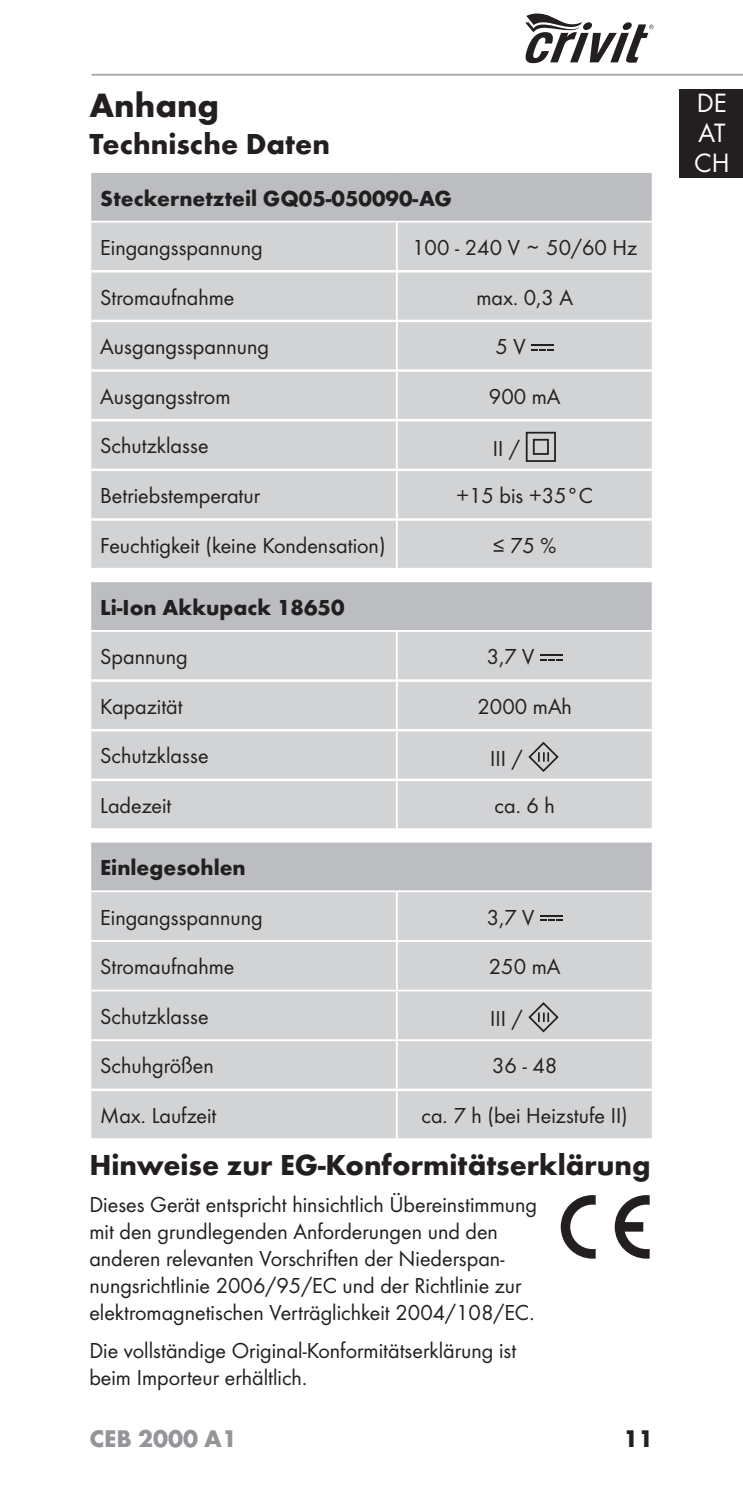
<style>
.page{position:relative;width:743px;height:1489px;background:#fff}
.page>*{position:absolute;margin:0;border:0;box-sizing:border-box;transform-origin:0 0}
.t1{font:700 35px "Futura";color:#231f20}
.t2{font:700 30px "Futura";color:#231f20}
.t3{font:27.5px/30px "Futura Boo";color:#fff}
.t4{font:700 25px "Futura";color:#939598}
.t5{font:700 25px "Futura";color:#231f20}
.t6{font:22.5px/27px "Futura Boo";color:#231f20}
.t7{font:700 22.5px "Futura";color:#231f20}
</style>
<div class="page">
<div style="left:680px;top:89px;width:63px;height:89px;background:#231f20"></div>
<hr style="left:91px;top:74px;width:652px;height:2px;background:#a7a9ac">
<svg style="left:525px;top:14px;width:128px;height:49px"></svg>
<div style="left:90px;top:172px;width:563px;height:50px;background:#bbbdc0"></div>
<div style="left:91px;top:222px;width:561px;height:346px;background:#d1d3d4"></div>
<hr style="left:89px;top:171px;width:308px;height:2px;background:#fff">
<hr style="left:89px;top:173px;width:2px;height:48px;background:#fff">
<hr style="left:397px;top:171px;width:256px;height:2px;background:#fff">
<hr style="left:652px;top:173px;width:1px;height:48px;background:#fff">
<hr style="left:89px;top:221px;width:308px;height:1px;background:#fff">
<hr style="left:397px;top:221px;width:256px;height:1px;background:#fff">
<hr style="left:396px;top:222px;width:2px;height:48px;background:#fff">
<hr style="left:396px;top:272px;width:2px;height:47px;background:#fff">
<hr style="left:396px;top:322px;width:2px;height:47px;background:#fff">
<hr style="left:396px;top:372px;width:2px;height:47px;background:#fff">
<hr style="left:396px;top:421px;width:2px;height:47px;background:#fff">
<hr style="left:396px;top:471px;width:2px;height:47px;background:#fff">
<hr style="left:396px;top:520px;width:2px;height:48px;background:#fff">
<hr style="left:91px;top:270px;width:561px;height:2px;background:#fff">
<hr style="left:91px;top:319px;width:561px;height:3px;background:#fff">
<hr style="left:91px;top:369px;width:561px;height:3px;background:#fff">
<hr style="left:91px;top:419px;width:561px;height:2px;background:#fff">
<hr style="left:91px;top:468px;width:561px;height:3px;background:#fff">
<hr style="left:91px;top:518px;width:561px;height:2px;background:#fff">
<hr style="left:531px;top:344px;width:23px;height:2px;background:#231f20">
<svg style="left:531px;top:349px;width:23px;height:1px"></svg>
<svg style="left:525px;top:431px;width:32px;height:32px"></svg>
<div style="left:90px;top:581px;width:563px;height:50px;background:#bbbdc0"></div>
<div style="left:91px;top:632px;width:561px;height:196px;background:#d1d3d4"></div>
<hr style="left:89px;top:580px;width:308px;height:2px;background:#fff">
<hr style="left:89px;top:582px;width:2px;height:48px;background:#fff">
<hr style="left:397px;top:580px;width:256px;height:2px;background:#fff">
<hr style="left:652px;top:582px;width:1px;height:48px;background:#fff">
<hr style="left:89px;top:630px;width:308px;height:2px;background:#fff">
<hr style="left:397px;top:630px;width:256px;height:2px;background:#fff">
<hr style="left:396px;top:632px;width:2px;height:47px;background:#fff">
<hr style="left:396px;top:681px;width:2px;height:48px;background:#fff">
<hr style="left:396px;top:731px;width:2px;height:47px;background:#fff">
<hr style="left:396px;top:781px;width:2px;height:47px;background:#fff">
<hr style="left:91px;top:679px;width:561px;height:2px;background:#fff">
<hr style="left:91px;top:729px;width:561px;height:2px;background:#fff">
<hr style="left:91px;top:778px;width:561px;height:3px;background:#fff">
<hr style="left:540px;top:654px;width:22px;height:2px;background:#231f20">
<svg style="left:540px;top:658px;width:22px;height:2px"></svg>
<svg style="left:527px;top:740px;width:33px;height:33px"></svg>
<div style="left:90px;top:841px;width:563px;height:50px;background:#bbbdc0"></div>
<div style="left:91px;top:892px;width:561px;height:246px;background:#d1d3d4"></div>
<hr style="left:89px;top:840px;width:308px;height:2px;background:#fff">
<hr style="left:89px;top:842px;width:2px;height:48px;background:#fff">
<hr style="left:397px;top:840px;width:256px;height:2px;background:#fff">
<hr style="left:652px;top:842px;width:1px;height:48px;background:#fff">
<hr style="left:89px;top:890px;width:308px;height:2px;background:#fff">
<hr style="left:397px;top:890px;width:256px;height:2px;background:#fff">
<hr style="left:396px;top:892px;width:2px;height:47px;background:#fff">
<hr style="left:89px;top:939px;width:308px;height:2px;background:#fff">
<hr style="left:397px;top:939px;width:256px;height:2px;background:#fff">
<hr style="left:396px;top:941px;width:2px;height:48px;background:#fff">
<hr style="left:89px;top:989px;width:308px;height:2px;background:#fff">
<hr style="left:397px;top:989px;width:256px;height:2px;background:#fff">
<hr style="left:396px;top:991px;width:2px;height:48px;background:#fff">
<hr style="left:89px;top:1039px;width:308px;height:2px;background:#fff">
<hr style="left:397px;top:1039px;width:256px;height:2px;background:#fff">
<hr style="left:396px;top:1041px;width:2px;height:47px;background:#fff">
<hr style="left:396px;top:1090px;width:2px;height:48px;background:#fff">
<hr style="left:91px;top:1088px;width:561px;height:2px;background:#fff">
<hr style="left:540px;top:914px;width:22px;height:2px;background:#231f20">
<svg style="left:540px;top:919px;width:22px;height:1px"></svg>
<svg style="left:527px;top:1000px;width:33px;height:33px"></svg>
<svg style="left:561px;top:1195px;width:35px;height:63px"></svg>
<svg style="left:615px;top:1195px;width:34px;height:63px"></svg>
<h1 class="t1" style="left:89px;top:92px;width:131px">Anhang</h1>
<h2 class="t2" style="left:89px;top:132px;width:242px">Technische Daten</h2>
<p class="t7" style="left:100px;top:189px;width:353px">Steckernetzteil GQ05-050090-AG</p>
<p class="t6" style="left:100px;top:235px;width:164px">Eingangsspannung</p>
<p class="t6" style="left:412px;top:235px;width:227px">100 - 240 V ~ 50/60 Hz</p>
<p class="t6" style="left:100px;top:285px;width:136px">Stromaufnahme</p>
<p class="t6" style="left:476px;top:285px;width:98px">max. 0,3 A</p>
<p class="t6" style="left:100px;top:334px;width:170px">Ausgangsspannung</p>
<p class="t6" style="left:495px;top:334px;width:32px">5 V</p>
<p class="t6" style="left:100px;top:384px;width:132px">Ausgangsstrom</p>
<p class="t6" style="left:489px;top:384px;width:73px">900 mA</p>
<p class="t6" style="left:100px;top:433px;width:110px">Schutzklasse</p>
<p class="t6" style="left:493px;top:436px;width:29px">II /</p>
<p class="t6" style="left:100px;top:483px;width:161px">Betriebstemperatur</p>
<p class="t6" style="left:456px;top:483px;width:138px">+15 bis +35°C</p>
<p class="t6" style="left:100px;top:533px;width:287px">Feuchtigkeit (keine Kondensation)</p>
<p class="t6" style="left:493px;top:533px;width:65px">≤ 75 %</p>
<p class="t7" style="left:100px;top:598px;width:246px">Li-Ion Akkupack 18650</p>
<p class="t6" style="left:100px;top:644px;width:89px">Spannung</p>
<p class="t6" style="left:487px;top:644px;width:49px">3,7 V</p>
<p class="t6" style="left:100px;top:694px;width:84px">Kapazität</p>
<p class="t6" style="left:477px;top:694px;width:96px">2000 mAh</p>
<p class="t6" style="left:100px;top:743px;width:110px">Schutzklasse</p>
<p class="t6" style="left:490px;top:746px;width:34px">III /</p>
<p class="t6" style="left:100px;top:793px;width:73px">Ladezeit</p>
<p class="t6" style="left:495px;top:793px;width:62px">ca. 6 h</p>
<p class="t7" style="left:100px;top:859px;width:147px">Einlegesohlen</p>
<p class="t6" style="left:100px;top:904px;width:164px">Eingangsspannung</p>
<p class="t6" style="left:487px;top:904px;width:49px">3,7 V</p>
<p class="t6" style="left:100px;top:954px;width:136px">Stromaufnahme</p>
<p class="t6" style="left:489px;top:954px;width:73px">250 mA</p>
<p class="t6" style="left:100px;top:1003px;width:110px">Schutzklasse</p>
<p class="t6" style="left:490px;top:1006px;width:34px">III /</p>
<p class="t6" style="left:100px;top:1053px;width:115px">Schuhgrößen</p>
<p class="t6" style="left:492px;top:1053px;width:67px">36 - 48</p>
<p class="t6" style="left:100px;top:1103px;width:118px">Max. Laufzeit</p>
<p class="t6" style="left:421px;top:1103px;width:208px">ca. 7 h (bei Heizstufe II)</p>
<h2 class="t2" style="left:89px;top:1152px;width:563px">Hinweise zur EG-Konformitätserklärung</h2>
<p class="t6" style="left:89px;top:1191px;width:449px">Dieses Gerät entspricht hinsichtlich Übereinstimmung mit den grundlegenden Anforderungen und den anderen relevanten Vorschriften der Niederspan&shy;nungsrichtlinie 2006/95/EC und der Richtlinie zur elektromagnetischen Verträglichkeit 2004/108/EC.</p>
<p class="t6" style="left:89px;top:1337px;width:428px">Die vollständige Original-Konformitätserklärung ist beim Importeur erhältlich.</p>
<p class="t4" style="left:89px;top:1428px;width:149px">CEB 2000 A1</p>
<p class="t5" style="left:623px;top:1428px;width:31px">11</p>
<p class="t3" style="left:694px;top:90px;width:37px">DE<br>AT<br>CH</p>
</div>
